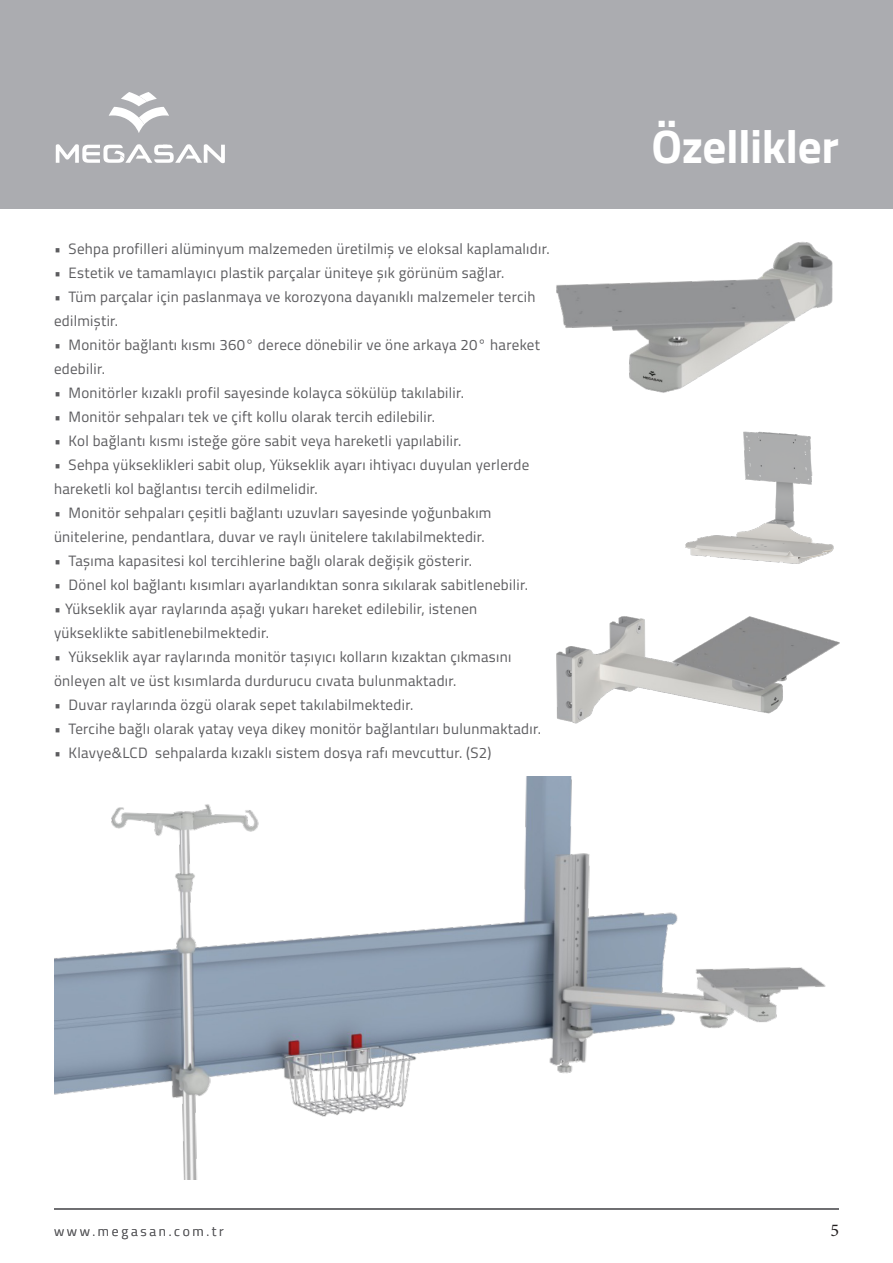
<style>
.page{position:relative;width:893px;height:1263px;background:#fff}
.page>*{position:absolute;margin:0;border:0;box-sizing:border-box;transform-origin:0 0}
.t1{font:700 47.1px "Titillium Web";letter-spacing:-.01em;color:#fff}
.t2{font:18px "Minion Pro";color:#231f20}
.t3{font:15px/24px "Titillium Web";letter-spacing:.02em;color:#5c5c5f}
.t4{font:300 13.5px "Titillium Web";letter-spacing:.2em;color:#5b5b5e}
</style>
<div class="page">
<div style="left:0;top:0;width:893px;height:208px;background:#abacb0"></div>
<svg style="left:56px;top:144px;width:169px;height:19px"></svg>
<svg style="left:109px;top:92px;width:60px;height:41px"></svg>
<hr style="left:54px;top:1209px;width:785px;height:1px;background:#5c5c5f">
<img style="left:54px;top:776px;width:772px;height:403px">
<img style="left:685px;top:431px;width:149px;height:133px">
<img style="left:556px;top:242px;width:277px;height:151px">
<img style="left:556px;top:616px;width:284px;height:108px">
<p class="t3" style="left:54px;top:236px;width:497px">• Sehpa profilleri alüminyum malzemeden üretilmiş ve eloksal kaplamalıdır.</p>
<p class="t3" style="left:54px;top:260px;width:452px">• Estetik ve tamamlayıcı plastik parçalar üniteye şık görünüm sağlar.</p>
<p class="t3" style="left:54px;top:284px;width:483px">• Tüm parçalar için paslanmaya ve korozyona dayanıklı malzemeler tercih edilmiştir.</p>
<p class="t3" style="left:54px;top:332px;width:488px">• Monitör bağlantı kısmı 360° derece dönebilir ve öne arkaya 20° hareket edebilir.</p>
<p class="t3" style="left:54px;top:380px;width:412px">• Monitörler kızaklı profil sayesinde kolayca sökülüp takılabilir.</p>
<p class="t3" style="left:54px;top:404px;width:383px">• Monitör sehpaları tek ve çift kollu olarak tercih edilebilir.</p>
<p class="t3" style="left:54px;top:428px;width:409px">• Kol bağlantı kısmı isteğe göre sabit veya hareketli yapılabilir.</p>
<p class="t3" style="left:54px;top:452px;width:477px">• Sehpa yükseklikleri sabit olup, Yükseklik ayarı ihtiyacı duyulan yerlerde hareketli kol bağlantısı tercih edilmelidir.</p>
<p class="t3" style="left:54px;top:500px;width:439px">• Monitör sehpaları çeşitli bağlantı uzuvları sayesinde yoğunbakım ünitelerine, pendantlara, duvar ve raylı ünitelere takılabilmektedir.</p>
<p class="t3" style="left:54px;top:548px;width:420px">• Taşıma kapasitesi kol tercihlerine bağlı olarak değişik gösterir.</p>
<p class="t3" style="left:54px;top:572px;width:475px">• Dönel kol bağlantı kısımları ayarlandıktan sonra sıkılarak sabitlenebilir.</p>
<p class="t3" style="left:54px;top:596px;width:425px">• Yükseklik ayar raylarında aşağı yukarı hareket edilebilir, istenen yükseklikte sabitlenebilmektedir.</p>
<p class="t3" style="left:54px;top:644px;width:459px">• Yükseklik ayar raylarında monitör taşıyıcı kolların kızaktan çıkmasını önleyen alt ve üst kısımlarda durdurucu cıvata bulunmaktadır.</p>
<p class="t3" style="left:54px;top:692px;width:361px">• Duvar raylarında özgü olarak sepet takılabilmektedir.</p>
<p class="t3" style="left:54px;top:716px;width:488px">• Tercihe bağlı olarak yatay veya dikey monitör bağlantıları bulunmaktadır.</p>
<p class="t3" style="left:54px;top:740px;width:439px">• Klavye&amp;LCD sehpalarda kızaklı sistem dosya rafı mevcuttur. (S2)</p>
<p class="t1" style="left:652px;top:110px;width:189px">Özellikler</p>
<p class="t4" style="left:54px;top:1221px;width:171px">www.megasan.com.tr</p>
<p class="t2" style="left:830px;top:1218px;width:10px">5</p>
</div>
